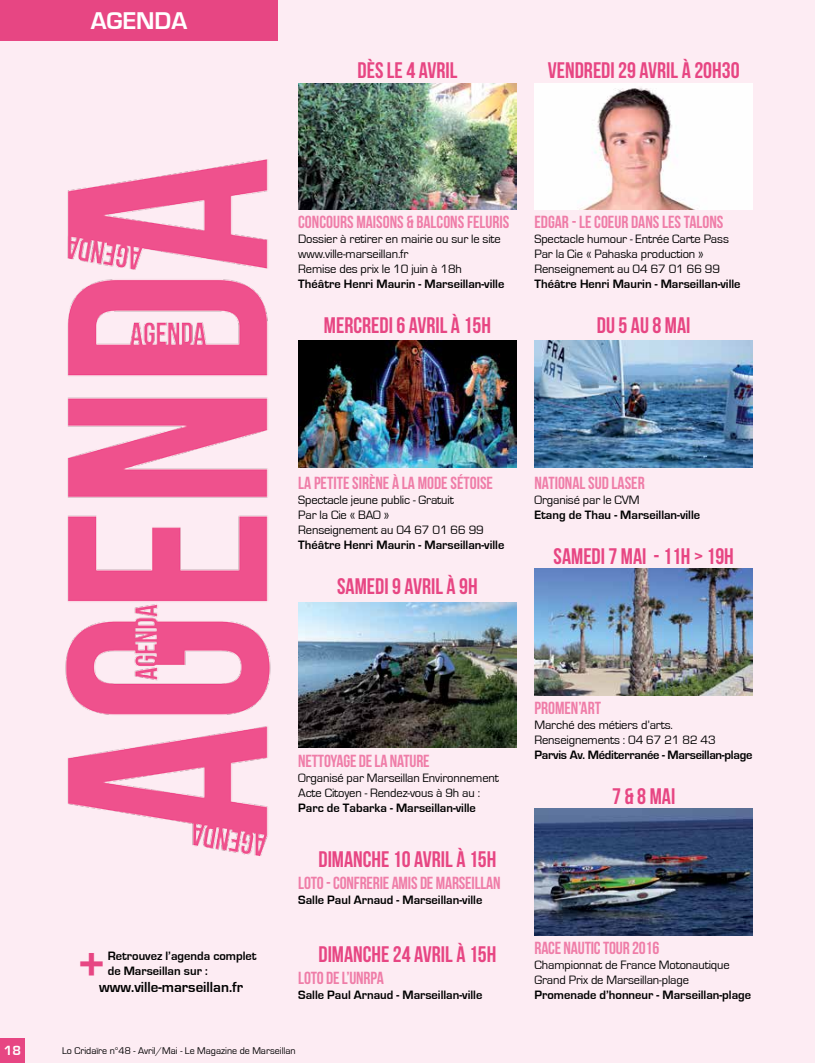
<style>
.page{position:relative;width:815px;height:1063px;background:#fdecf3}
.page>*{position:absolute;margin:0;border:0;box-sizing:border-box;transform-origin:0 0}
.t1{font:700 45px "Eurostile";color:#e74683}
.t2{font:700 25px "Eurostile";color:#fff}
.t3{font:22.5px "Bebas Neue";color:#e74683}
.t4{font:17.5px "Bebas Neue";color:#ef7da8}
.t5{font:700 15px "Eurostile";color:#000}
.t6{font:700 13.75px "Eurostile";color:#fff}
.t7{font:12.5px/15px "Eurostile";letter-spacing:-.01em;color:#000}
.t8{font:700 12.5px "Eurostile";color:#000}
.t9{font:700 12.5px "Eurostile";letter-spacing:-.02em;color:#000}
.t10{font:10px "Eurostile";color:#000}
</style>
<div class="page">
<div style="left:0;top:0;width:278px;height:41px;background:#e74683"></div>
<div style="left:0;top:1038px;width:25px;height:25px;background:#e74683"></div>
<img style="left:298px;top:341px;width:219px;height:127px">
<img style="left:298px;top:83px;width:218px;height:127px">
<img style="left:298px;top:602px;width:219px;height:146px">
<img style="left:534px;top:83px;width:219px;height:127px">
<img style="left:65px;top:159px;width:206px;height:697px">
<img style="left:534px;top:569px;width:219px;height:127px">
<img style="left:534px;top:809px;width:219px;height:127px">
<img style="left:534px;top:341px;width:219px;height:127px">
<h2 class="t2" style="left:91px;top:7px;width:18px">agenda</h2>
<h3 class="t3" style="left:358px;top:58px;width:101px">DÈS LE 4 AVRIL</h3>
<h3 class="t3" style="left:548px;top:58px;width:193px">VENDREDI 29 AVRIL À 20H30</h3>
<h3 class="t4" style="left:298px;top:212px;width:213px">CONCOURS MAISONS &amp; BALCONS FELURIS</h3>
<p class="t7" style="left:298px;top:231px;width:204px">Dossier à retirer en mairie ou sur le site www.ville-marseillan.fr<br>Remise des prix le 10 juin à 18h</p>
<p class="t8" style="left:298px;top:277px;width:208px">Théâtre Henri Maurin - Marseillan-ville</p>
<h3 class="t3" style="left:324px;top:313px;width:169px">MERCREDI 6 AVRIL À 15H</h3>
<h3 class="t4" style="left:534px;top:212px;width:190px">EDGAR - LE COEUR DANS LES TALONS</h3>
<p class="t7" style="left:534px;top:231px;width:196px">Spectacle humour - Entrée Carte Pass<br>Par la Cie « Pahaska production »<br>Renseignement au 04 67 01 66 99</p>
<p class="t8" style="left:534px;top:277px;width:208px">Théâtre Henri Maurin - Marseillan-ville</p>
<h3 class="t3" style="left:597px;top:313px;width:95px">DU 5 AU 8 MAI</h3>
<h3 class="t4" style="left:298px;top:473px;width:196px">LA PETITE SIRÈNE À LA MODE SÉTOISE</h3>
<p class="t7" style="left:298px;top:493px;width:187px">Spectacle jeune public - Gratuit<br>Par la Cie « BAO »<br>Renseignement au 04 67 01 66 99</p>
<p class="t8" style="left:298px;top:538px;width:208px">Théâtre Henri Maurin - Marseillan-ville</p>
<h3 class="t3" style="left:337px;top:574px;width:142px">SAMEDI 9 AVRIL À 9H</h3>
<h3 class="t4" style="left:534px;top:473px;width:112px">NATIONAL SUD LASER</h3>
<p class="t7" style="left:534px;top:493px;width:107px">Organisé par le CVM</p>
<p class="t8" style="left:534px;top:508px;width:167px">Etang de Thau - Marseillan-ville</p>
<h3 class="t3" style="left:554px;top:544px;width:182px">SAMEDI 7 MAI - 11H &gt; 19H</h3>
<p class="t8" style="left:108px;top:949px;width:150px">Retrouvez l’agenda complet</p>
<h1 class="t1" style="left:77px;top:939px;width:30px">+</h1>
<p class="t8" style="left:108px;top:964px;width:101px">de Marseillan sur :</p>
<p class="t5" style="left:99px;top:979px;width:146px">www.ville-marseillan.fr</p>
<h3 class="t4" style="left:298px;top:751px;width:133px">NETTOYAGE DE LA NATURE</h3>
<p class="t7" style="left:298px;top:770px;width:202px">Organisé par Marseillan Environnement<br>Acte Citoyen - Rendez-vous à 9h au :</p>
<p class="t8" style="left:298px;top:801px;width:179px">Parc de Tabarka - Marseillan-ville</p>
<h3 class="t3" style="left:319px;top:846px;width:179px">DIMANCHE 10 AVRIL À 15H</h3>
<h3 class="t4" style="left:298px;top:873px;width:204px">LOTO - CONFRERIE AMIS DE MARSEILLAN</h3>
<p class="t8" style="left:298px;top:893px;width:186px">Salle Paul Arnaud - Marseillan-ville</p>
<h3 class="t3" style="left:319px;top:941px;width:179px">DIMANCHE 24 AVRIL À 15H</h3>
<h3 class="t4" style="left:298px;top:968px;width:87px">LOTO DE L’UNRPA</h3>
<p class="t8" style="left:298px;top:988px;width:186px">Salle Paul Arnaud - Marseillan-ville</p>
<p class="t6" style="left:4px;top:1043px;width:19px">18</p>
<p class="t10" style="left:62px;top:1045px;width:235px">Lo Cridaïre n°48 - Avril/Mai - Le Magazine de Marseillan</p>
<h3 class="t4" style="left:534px;top:698px;width:68px">PROMEN’ART</h3>
<p class="t7" style="left:534px;top:718px;width:183px">Marché des métiers d’arts.<br>Renseignements : 04 67 21 82 43</p>
<p class="t9" style="left:534px;top:748px;width:219px">Parvis Av. Méditerranée - Marseillan-plage</p>
<h3 class="t3" style="left:612px;top:784px;width:65px">7 &amp; 8 MAI</h3>
<h3 class="t4" style="left:534px;top:938px;width:126px">RACE NAUTIC TOUR 2016</h3>
<p class="t7" style="left:534px;top:958px;width:197px">Championnat de France Motonautique<br>Grand Prix de Marseillan-plage</p>
<p class="t8" style="left:534px;top:988px;width:218px">Promenade d’honneur - Marseillan-plage</p>
</div>
